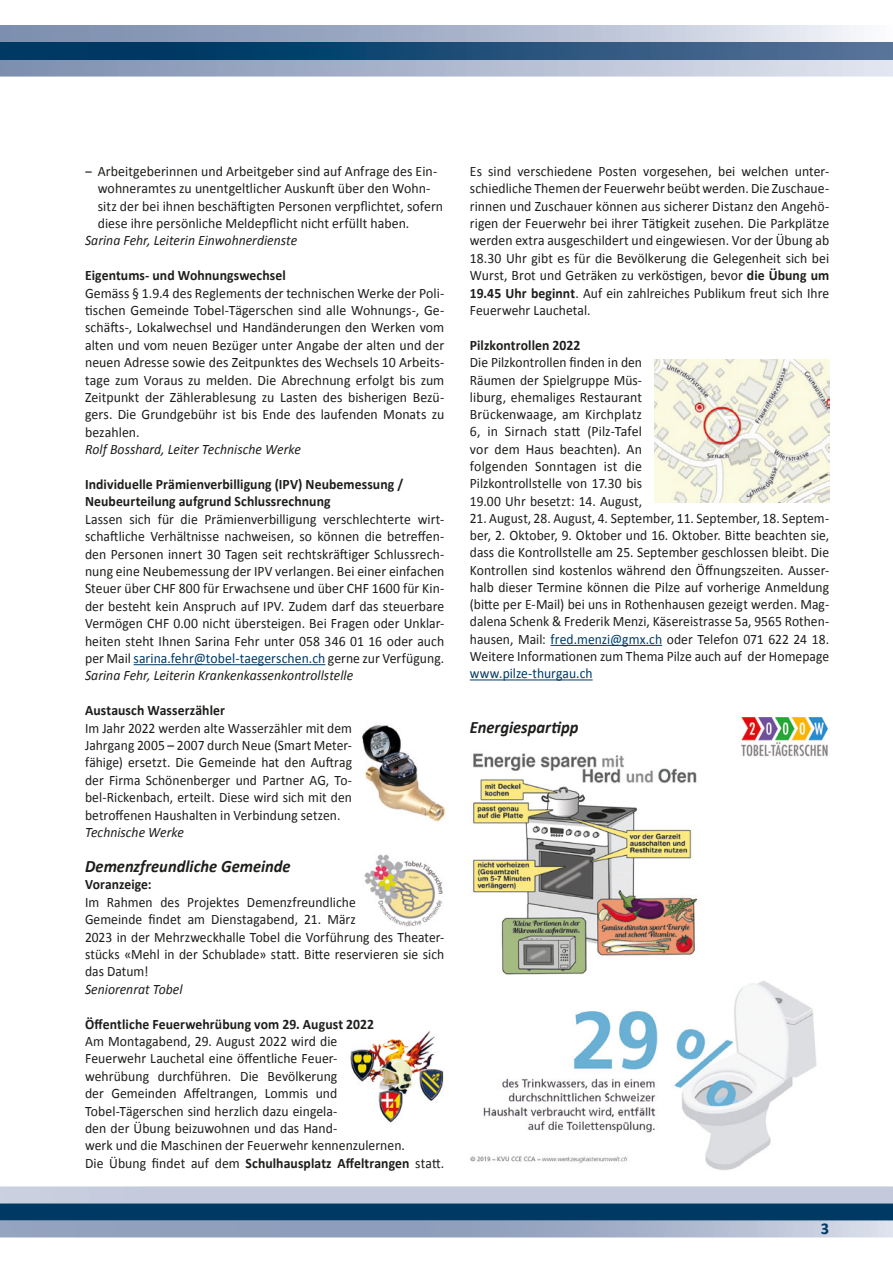
<style>
.page{position:relative;width:893px;height:1263px;background:#fff}
.page>*{position:absolute;margin:0;border:0;box-sizing:border-box;transform-origin:0 0}
.t1{font:italic 700 17.4px "Calibri";color:#1d1d1b;scale:.95 1}
.t2{font:700 16.5px "Calibri";color:#003964}
.t3{font:14.4px/17.4px "Calibri";letter-spacing:.005em;color:#1d1d1b;text-align:justify;scale:.95 1}
.t4{font:14.4px/17.2px "Calibri";letter-spacing:.005em;color:#1d1d1b;text-align:justify;scale:.94 1}
.t5{font:14.4px/17.4px "Calibri";letter-spacing:.005em;color:#1d1d1b;scale:.96 1}
.t6{font:700 14.4px/17.4px "Calibri";letter-spacing:.005em;color:#1d1d1b;scale:.95 1}
.t7{font:italic 14.4px "Calibri";color:#1d1d1b;scale:.95 1}
.t8{font:14.4px "Calibri";letter-spacing:.005em;color:#003964;scale:.94 1}
.t9{font:700 14.4px "Calibri";letter-spacing:.005em;color:#1d1d1b;scale:.94 1}
.s1{color:#003964}
.s2{font-style:italic}
.s3{font-weight:700}
</style>
<div class="page">
<svg style="left:0;top:1220px;width:893px;height:17px;background:#9ca9c3"></svg>
<div style="left:0;top:60px;width:893px;height:17px;background:linear-gradient(to right,#7b8daf,#e2e5ef)"></div>
<div style="left:0;top:1186px;width:893px;height:17px;background:#c4cadc"></div>
<svg style="left:0;top:26px;width:893px;height:17px;background:#a4b1c9"></svg>
<div style="left:0;top:1203px;width:893px;height:17px;background:#003964"></div>
<svg style="left:0;top:44px;width:893px;height:16px;background:#1f4f78"></svg>
<img style="left:0;top:60px;width:893px;height:1px">
<img style="left:0;top:43px;width:893px;height:1px">
<img style="left:470px;top:981px;width:347px;height:190px">
<hr style="left:134px;top:664px;width:191px;height:1px;background:#003964">
<hr style="left:551px;top:645px;width:111px;height:1px;background:#003964">
<hr style="left:470px;top:679px;width:123px;height:1px;background:#003964">
<img style="left:362px;top:725px;width:84px;height:97px">
<img style="left:350px;top:1031px;width:94px;height:92px">
<img style="left:655px;top:359px;width:174px;height:144px">
<img style="left:473px;top:753px;width:225px;height:222px">
<img style="left:741px;top:717px;width:87px;height:40px">
<img style="left:364px;top:854px;width:79px;height:73px">
<p class="t5" style="left:98px;top:162px;width:361px;text-indent:-13px">‒ Arbeitgeberinnen und Arbeitgeber sind auf Anfrage des Ein&shy;wohneramtes zu unentgeltlicher Auskunft über den Wohn&shy;sitz der bei ihnen beschäftigten Personen verpflichtet, sofern diese ihre persönliche Meldepflicht nicht erfüllt haben.</p>
<p class="t7" style="left:85px;top:232px;width:225px">Sarina Fehr, Leiterin Einwohnerdienste</p>
<p class="t6" style="left:85px;top:266px;width:213px">Eigentums- und Wohnungswechsel</p>
<p class="t5" style="left:85px;top:284px;width:376px;text-align:justify">Gemäss § 1.9.4 des Reglements der technischen Werke der Poli&shy;tischen Gemeinde Tobel-Tägerschen sind alle Wohnungs-, Ge&shy;schäfts-, Lokalwechsel und Handänderungen den Werken vom alten und vom neuen Bezüger unter Angabe der alten und der neuen Adresse sowie des Zeitpunktes des Wechsels 10 Arbeits&shy;tage zum Voraus zu melden. Die Abrechnung erfolgt bis zum Zeitpunkt der Zählerablesung zu Lasten des bisherigen Bezü&shy;gers. Die Grundgebühr ist bis Ende des laufenden Monats zu bezahlen.</p>
<p class="t7" style="left:85px;top:440px;width:229px">Rolf Bosshard, Leiter Technische Werke</p>
<p class="t6" style="left:85px;top:475px;width:337px">Individuelle Prämienverbilligung (IPV) Neubemessung /<br>Neubeurteilung aufgrund Schlussrechnung</p>
<p class="t3" style="left:85px;top:510px;width:380px">Lassen sich für die Prämienverbilligung verschlechterte wirt&shy;schaftliche Verhältnisse nachweisen, so können die betreffen&shy;den Personen innert 30 Tagen seit rechtskräftiger Schlussrech&shy;nung eine Neubemessung der IPV verlangen. Bei einer einfachen Steuer über CHF 800 für Erwachsene und über CHF 1600 für Kin&shy;der besteht kein Anspruch auf IPV. Zudem darf das steuerbare Vermögen CHF 0.00 nicht übersteigen. Bei Fragen oder Unklar&shy;heiten steht Ihnen Sarina Fehr unter 058 346 01 16 oder auch per Mail <span class="s1">sarina.fehr@tobel-taegerschen.ch</span> gerne zur Verfügung.<br><span class="s2">Sarina Fehr, Leiterin Krankenkassenkontrollstelle</span></p>
<p class="t6" style="left:85px;top:701px;width:149px">Austausch Wasserzähler</p>
<p class="t4" style="left:85px;top:719px;width:286px">Im Jahr 2022 werden alte Wasserzähler mit dem Jahrgang 2005 – 2007 durch Neue (Smart Meter&shy;fähige) ersetzt. Die Gemeinde hat den Auftrag der Firma Schönenberger und Partner AG, To&shy;bel-Rickenbach, erteilt. Diese wird sich mit den betroffenen Haushalten in Verbindung setzen.</p>
<p class="t7" style="left:85px;top:823px;width:106px">Technische Werke</p>
<p class="t1" style="left:85px;top:855px;width:218px">Demenzfreundliche Gemeinde</p>
<p class="t9" style="left:85px;top:875px;width:72px">Voranzeige:</p>
<p class="t4" style="left:85px;top:893px;width:384px;text-align:left">Im Rahmen des Projektes Demenzfreundliche<br>Gemeinde findet am Dienstagabend, 21. März<br>2023 in der Mehrzweckhalle Tobel die Vorführung des Theater&shy;stücks «Mehl in der Schublade» statt. Bitte reservieren sie sich das Datum!</p>
<p class="t7" style="left:85px;top:980px;width:104px">Seniorenrat Tobel</p>
<p class="t6" style="left:85px;top:1014px;width:306px">Öffentliche Feuerwehrübung vom 29. August 2022</p>
<p class="t3" style="left:85px;top:1032px;width:380px;text-align:left">Am Montagabend, 29. August 2022 wird die<br>Feuerwehr Lauchetal eine öffentliche Feuer-<br>wehrübung durchführen. Die Bevölkerung<br>der Gemeinden Affeltrangen, Lommis und<br>Tobel-Tägerschen sind herzlich dazu eingela-<br>den der Übung beizuwohnen und das Hand-<br>werk und die Maschinen der Feuerwehr kennenzulernen.<br>Die Übung findet auf dem <span class="s3">Schulhausplatz Affeltrangen</span> statt.</p>
<p class="t3" style="left:470px;top:162px;width:380px">Es sind verschiedene Posten vorgesehen, bei welchen unter&shy;schiedliche Themen der Feuerwehr beübt werden. Die Zuschaue&shy;rinnen und Zuschauer können aus sicherer Distanz den Angehö&shy;rigen der Feuerwehr bei ihrer Tätigkeit zusehen. Die Parkplätze werden extra ausgeschildert und eingewiesen. Vor der Übung ab 18.30 Uhr gibt es für die Bevölkerung die Gelegenheit sich bei Wurst, Brot und Geträken zu verköstigen, bevor <span class="s3">die Übung um 19.45 Uhr beginnt</span>. Auf ein zahlreiches Publikum freut sich Ihre Feuerwehr Lauchetal.</p>
<p class="t6" style="left:470px;top:336px;width:118px">Pilzkontrollen 2022</p>
<p class="t4" style="left:470px;top:354px;width:185px">Die Pilzkontrollen finden in den Räumen der Spielgruppe Müs&shy;liburg, ehemaliges Restaurant Brückenwaage, am Kirchplatz 6, in Sirnach statt (Pilz-Tafel vor dem Haus beachten). An folgenden Sonntagen ist die Pilzkontrollstelle von 17.30 bis 19.00 Uhr besetzt: 14. August,</p>
<p class="t4" style="left:470px;top:509px;width:384px">21. August, 28. August, 4. September, 11. September, 18. Septem&shy;ber, 2. Oktober, 9. Oktober und 16. Oktober. Bitte beachten sie, dass die Kontrollstelle am 25. September geschlossen bleibt. Die Kontrollen sind kostenlos während den Öffnungszeiten. Ausser&shy;halb dieser Termine können die Pilze auf vorherige Anmeldung (bitte per E-Mail) bei uns in Rothenhausen gezeigt werden. Mag&shy;dalena Schenk &amp; Frederik Menzi, Käsereistrasse 5a, 9565 Rothen&shy;hausen, Mail: <span class="s1">fred.menzi @gmx.ch</span> oder Telefon 071 622 24 18.<br>Weitere Informationen zum Thema Pilze auch auf der Homepage</p>
<p class="t8" style="left:470px;top:664px;width:132px">www.pilze-thurgau.ch</p>
<p class="t1" style="left:470px;top:716px;width:116px">Energiespartipp</p>
<p class="t2" style="left:821px;top:1218px;width:10px">3</p>
</div>
